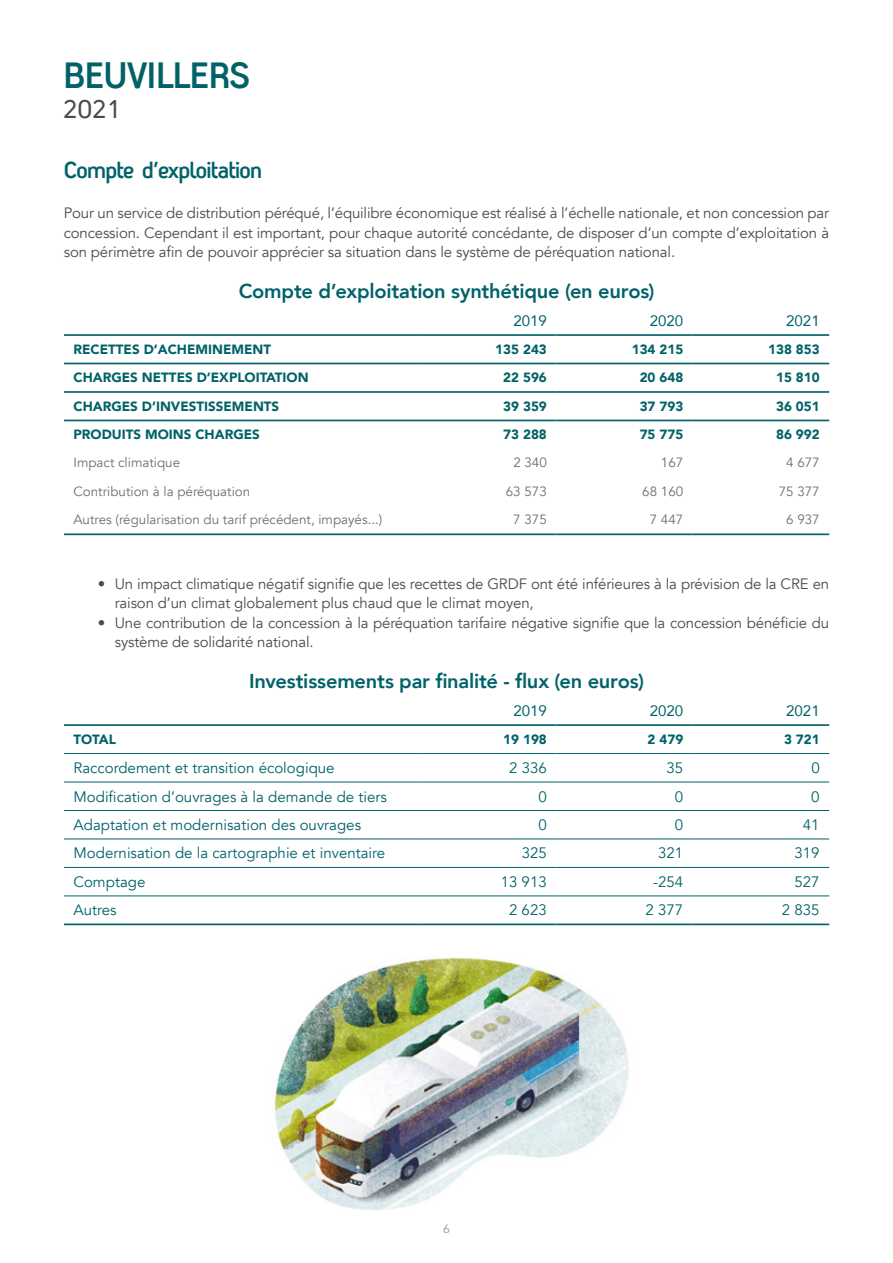
<style>
.page{position:relative;width:893px;height:1263px;background:#fff}
.page>*{position:absolute;margin:0;border:0;box-sizing:border-box;transform-origin:0 0}
.t1{font:700 35.55px "Antagometrica BTW01";letter-spacing:-.025em;color:#006267}
.t2{font:24.75px "Antagometrica BTW01 Regular 2";color:#4b4b4a}
.t3{font:700 22.5px "Antagometrica BTW01";letter-spacing:-.03em;color:#006269}
.t4{font:800 20.1px "Avenir";letter-spacing:-.01em;color:#006269}
.t5{font:15px/19.5px "Avenir";letter-spacing:-.01em;color:#4b4b4a}
.t6{font:15px "Avenir";color:#006269}
.t7{font:15px "Avenir";color:#006269}
.t8{font:900 13.35px "Avenir";color:#006269}
.t9{font:13.35px "Avenir";color:#6d6e71}
.t10{font:12px "Avenir";color:#9d9c9c}
</style>
<div class="page">
<svg style="left:64px;top:362px;width:765px;height:60px"></svg>
<hr style="left:64px;top:533px;width:356px;height:2px;background:#006267">
<hr style="left:420px;top:533px;width:136px;height:2px;background:#006267">
<hr style="left:556px;top:533px;width:137px;height:2px;background:#006267">
<hr style="left:693px;top:533px;width:136px;height:2px;background:#006267">
<hr style="left:64px;top:334px;width:356px;height:2px;background:#006267">
<hr style="left:420px;top:334px;width:136px;height:2px;background:#006267">
<hr style="left:556px;top:334px;width:137px;height:2px;background:#006267">
<hr style="left:693px;top:334px;width:136px;height:2px;background:#006267">
<hr style="left:64px;top:363px;width:356px;height:1px;background:#006267">
<hr style="left:420px;top:363px;width:136px;height:1px;background:#006267">
<hr style="left:556px;top:363px;width:137px;height:1px;background:#006267">
<hr style="left:693px;top:363px;width:136px;height:1px;background:#006267">
<hr style="left:64px;top:391px;width:356px;height:2px;background:#006267">
<hr style="left:420px;top:391px;width:136px;height:2px;background:#006267">
<hr style="left:556px;top:391px;width:137px;height:2px;background:#006267">
<hr style="left:693px;top:391px;width:136px;height:2px;background:#006267">
<hr style="left:64px;top:420px;width:356px;height:1px;background:#006267">
<hr style="left:420px;top:420px;width:136px;height:1px;background:#006267">
<hr style="left:556px;top:420px;width:137px;height:1px;background:#006267">
<hr style="left:693px;top:420px;width:136px;height:1px;background:#006267">
<svg style="left:64px;top:754px;width:765px;height:142px"></svg>
<hr style="left:64px;top:923px;width:356px;height:2px;background:#006267">
<hr style="left:420px;top:923px;width:136px;height:2px;background:#006267">
<hr style="left:556px;top:923px;width:137px;height:2px;background:#006267">
<hr style="left:693px;top:923px;width:136px;height:2px;background:#006267">
<hr style="left:64px;top:724px;width:356px;height:2px;background:#006267">
<hr style="left:420px;top:724px;width:136px;height:2px;background:#006267">
<hr style="left:556px;top:724px;width:137px;height:2px;background:#006267">
<hr style="left:693px;top:724px;width:136px;height:2px;background:#006267">
<hr style="left:64px;top:753px;width:356px;height:1px;background:#006267">
<hr style="left:420px;top:753px;width:136px;height:1px;background:#006267">
<hr style="left:556px;top:753px;width:137px;height:1px;background:#006267">
<hr style="left:693px;top:753px;width:136px;height:1px;background:#006267">
<hr style="left:64px;top:782px;width:356px;height:1px;background:#006267">
<hr style="left:420px;top:782px;width:136px;height:1px;background:#006267">
<hr style="left:556px;top:782px;width:137px;height:1px;background:#006267">
<hr style="left:693px;top:782px;width:136px;height:1px;background:#006267">
<hr style="left:64px;top:810px;width:356px;height:1px;background:#006267">
<hr style="left:420px;top:810px;width:136px;height:1px;background:#006267">
<hr style="left:556px;top:810px;width:137px;height:1px;background:#006267">
<hr style="left:693px;top:810px;width:136px;height:1px;background:#006267">
<hr style="left:64px;top:839px;width:356px;height:1px;background:#006267">
<hr style="left:420px;top:839px;width:136px;height:1px;background:#006267">
<hr style="left:556px;top:839px;width:137px;height:1px;background:#006267">
<hr style="left:693px;top:839px;width:136px;height:1px;background:#006267">
<hr style="left:64px;top:867px;width:356px;height:1px;background:#006267">
<hr style="left:420px;top:867px;width:136px;height:1px;background:#006267">
<hr style="left:556px;top:867px;width:137px;height:1px;background:#006267">
<hr style="left:693px;top:867px;width:136px;height:1px;background:#006267">
<hr style="left:64px;top:896px;width:356px;height:1px;background:#006267">
<hr style="left:420px;top:896px;width:136px;height:1px;background:#006267">
<hr style="left:556px;top:896px;width:137px;height:1px;background:#006267">
<hr style="left:693px;top:896px;width:136px;height:1px;background:#006267">
<img style="left:272px;top:957px;width:357px;height:253px">
<h1 class="t1" style="left:63px;top:54px;width:189px">BEUVILLERS</h1>
<h2 class="t2" style="left:63px;top:95px;width:60px">2021</h2>
<h3 class="t3" style="left:64px;top:157px;width:200px">Compte d’exploitation</h3>
<p class="t5" style="left:64px;top:204px;width:767px;text-align:justify">Pour un service de distribution péréqué, l’équilibre économique est réalisé à l’échelle nationale, et non concession par concession. Cependant il est important, pour chaque autorité concédante, de disposer d’un compte d’exploitation à son périmètre afin de pouvoir apprécier sa situation dans le système de péréquation national.</p>
<h3 class="t4" style="left:239px;top:275px;width:417px">Compte d’exploitation synthétique (en euros)</h3>
<p class="t7" style="left:513px;top:309px;width:35px">2019</p>
<p class="t7" style="left:650px;top:309px;width:35px">2020</p>
<p class="t7" style="left:786px;top:309px;width:35px">2021</p>
<p class="t8" style="left:73px;top:338px;width:199px">RECETTES D’ACHEMINEMENT</p>
<p class="t8" style="left:495px;top:338px;width:53px">135 243</p>
<p class="t8" style="left:632px;top:338px;width:53px">134 215</p>
<p class="t8" style="left:768px;top:338px;width:53px">138 853</p>
<p class="t8" style="left:73px;top:366px;width:237px">CHARGES NETTES D’EXPLOITATION</p>
<p class="t8" style="left:503px;top:366px;width:45px">22 596</p>
<p class="t8" style="left:640px;top:366px;width:45px">20 648</p>
<p class="t8" style="left:776px;top:366px;width:45px">15 810</p>
<p class="t8" style="left:73px;top:395px;width:207px">CHARGES D’INVESTISSEMENTS</p>
<p class="t8" style="left:503px;top:395px;width:45px">39 359</p>
<p class="t8" style="left:640px;top:395px;width:45px">37 793</p>
<p class="t8" style="left:776px;top:395px;width:45px">36 051</p>
<p class="t8" style="left:73px;top:423px;width:188px">PRODUITS MOINS CHARGES</p>
<p class="t8" style="left:503px;top:423px;width:45px">73 288</p>
<p class="t8" style="left:640px;top:423px;width:45px">75 775</p>
<p class="t8" style="left:776px;top:423px;width:45px">86 992</p>
<p class="t9" style="left:73px;top:455px;width:108px">Impact climatique</p>
<p class="t9" style="left:513px;top:455px;width:35px">2 340</p>
<p class="t9" style="left:661px;top:455px;width:24px">167</p>
<p class="t9" style="left:786px;top:455px;width:35px">4 677</p>
<p class="t9" style="left:73px;top:483px;width:178px">Contribution à la péréquation</p>
<p class="t9" style="left:506px;top:483px;width:42px">63 573</p>
<p class="t9" style="left:642px;top:483px;width:42px">68 160</p>
<p class="t9" style="left:779px;top:483px;width:42px">75 377</p>
<p class="t9" style="left:73px;top:512px;width:310px">Autres (régularisation du tarif précédent, impayés...)</p>
<p class="t9" style="left:513px;top:512px;width:35px">7 375</p>
<p class="t9" style="left:650px;top:512px;width:35px">7 447</p>
<p class="t9" style="left:786px;top:512px;width:35px">6 937</p>
<p class="t5" style="left:115px;top:574px;width:716px;text-indent:-17px">• Un impact climatique négatif signifie que les recettes de GRDF ont été inférieures à la prévision de la CRE en raison d’un climat globalement plus chaud que le climat moyen,</p>
<p class="t5" style="left:115px;top:613px;width:716px;text-indent:-17px">• Une contribution de la concession à la péréquation tarifaire négative signifie que la concession bénéficie du système de solidarité national.</p>
<h3 class="t4" style="left:249px;top:665px;width:396px">Investissements par finalité - flux (en euros)</h3>
<p class="t7" style="left:513px;top:699px;width:35px">2019</p>
<p class="t7" style="left:650px;top:699px;width:35px">2020</p>
<p class="t7" style="left:786px;top:699px;width:35px">2021</p>
<p class="t8" style="left:73px;top:728px;width:44px">TOTAL</p>
<p class="t8" style="left:503px;top:728px;width:45px">19 198</p>
<p class="t8" style="left:648px;top:728px;width:37px">2 479</p>
<p class="t8" style="left:784px;top:728px;width:37px">3 721</p>
<p class="t6" style="left:73px;top:759px;width:263px">Raccordement et transition écologique</p>
<p class="t6" style="left:509px;top:759px;width:39px">2 336</p>
<p class="t6" style="left:666px;top:759px;width:18px">35</p>
<p class="t6" style="left:811px;top:759px;width:10px">0</p>
<p class="t6" style="left:73px;top:787px;width:315px">Modification d’ouvrages à la demande de tiers</p>
<p class="t6" style="left:538px;top:787px;width:10px">0</p>
<p class="t6" style="left:675px;top:787px;width:10px">0</p>
<p class="t6" style="left:811px;top:787px;width:10px">0</p>
<p class="t6" style="left:73px;top:816px;width:289px">Adaptation et modernisation des ouvrages</p>
<p class="t6" style="left:538px;top:816px;width:10px">0</p>
<p class="t6" style="left:675px;top:816px;width:10px">0</p>
<p class="t6" style="left:803px;top:816px;width:18px">41</p>
<p class="t6" style="left:73px;top:844px;width:313px">Modernisation de la cartographie et inventaire</p>
<p class="t6" style="left:522px;top:844px;width:27px">325</p>
<p class="t6" style="left:658px;top:844px;width:27px">321</p>
<p class="t6" style="left:794px;top:844px;width:27px">319</p>
<p class="t6" style="left:73px;top:873px;width:73px">Comptage</p>
<p class="t6" style="left:501px;top:873px;width:48px">13 913</p>
<p class="t6" style="left:653px;top:873px;width:32px">-254</p>
<p class="t6" style="left:794px;top:873px;width:27px">527</p>
<p class="t6" style="left:73px;top:901px;width:45px">Autres</p>
<p class="t6" style="left:509px;top:901px;width:39px">2 623</p>
<p class="t6" style="left:645px;top:901px;width:39px">2 377</p>
<p class="t6" style="left:782px;top:901px;width:39px">2 835</p>
<p class="t10" style="left:443px;top:1219px;width:8px">6</p>
</div>
